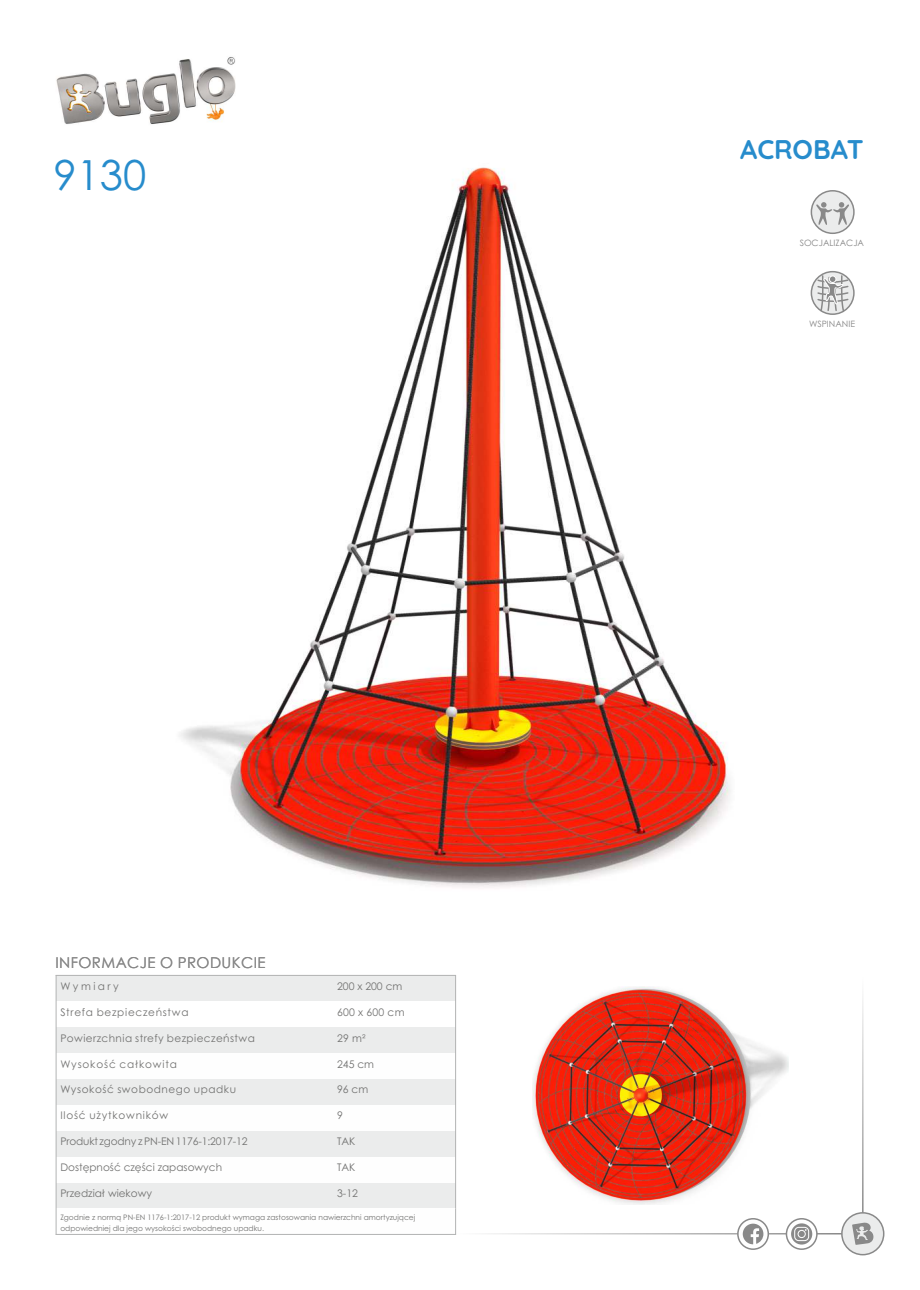
<style>
.page{position:relative;width:920px;height:1290px;background:#fff}
.page>*{position:absolute;margin:0;border:0;box-sizing:border-box;transform-origin:0 0}
.t1{font:41.4px "Century Gothic";color:#278ccc}
.t2{font:700 27px "Quicksand";letter-spacing:-.005em;color:#278ccc}
.t3{font:15px "Century Gothic";letter-spacing:.03em;color:#898989}
.t4{font:10.5px "Century Gothic";letter-spacing:.04em;color:#727271}
.t5{font:10.5px "Century Gothic";color:#727271}
.t6{font:10.5px "Century Gothic";letter-spacing:-.015em;color:#727271}
.t7{font:10.5px "Century Gothic";letter-spacing:.065em;color:#727271}
.t8{font:10.5px "Century Gothic";letter-spacing:.08em;color:#727271}
.t9{font:10.5px "Century Gothic";letter-spacing:.075em;color:#727271}
.t10{font:10.5px "Century Gothic";letter-spacing:.235em;color:#727271}
.t11{font:8.7px "Century Gothic";color:#898989}
.t12{font:7.5px/11.2px "Century Gothic";color:#727271}
</style>
<div class="page">
<svg style="left:811px;top:190px;width:44px;height:44px"></svg>
<svg style="left:816px;top:202px;width:33px;height:23px"></svg>
<hr style="left:456px;top:1233px;width:386px;height:1px;background:#898989">
<img style="left:56px;top:57px;width:180px;height:67px">
<div style="left:841px;top:1212px;width:43px;height:43px;background:#ebecec;border:2px solid #898989;border-radius:50%"></div>
<svg style="left:852px;top:1222px;width:22px;height:23px"></svg>
<svg style="left:737px;top:1218px;width:32px;height:32px"></svg>
<svg style="left:743px;top:1223px;width:20px;height:21px"></svg>
<svg style="left:786px;top:1218px;width:32px;height:32px"></svg>
<hr style="left:862px;top:977px;width:1px;height:236px;background:#898989">
<svg style="left:811px;top:271px;width:44px;height:44px"></svg>
<svg style="left:816px;top:274px;width:33px;height:38px"></svg>
<div style="left:829px;top:276px;width:7px;height:7px;background:#898989;border:1px solid #fff;border-radius:50%"></div>
<svg style="left:791px;top:1223px;width:21px;height:21px"></svg>
<svg style="left:794px;top:1227px;width:15px;height:14px"></svg>
<div style="left:56px;top:975px;width:277px;height:26px;background:#ebecec"></div>
<div style="left:333px;top:975px;width:123px;height:26px;background:#ebecec"></div>
<div style="left:56px;top:1027px;width:277px;height:26px;background:#ebecec"></div>
<div style="left:333px;top:1027px;width:123px;height:26px;background:#ebecec"></div>
<div style="left:56px;top:1079px;width:277px;height:26px;background:#ebecec"></div>
<div style="left:333px;top:1079px;width:123px;height:26px;background:#ebecec"></div>
<div style="left:56px;top:1131px;width:277px;height:26px;background:#ebecec"></div>
<div style="left:333px;top:1131px;width:123px;height:26px;background:#ebecec"></div>
<div style="left:56px;top:1182px;width:277px;height:26px;background:#ebecec"></div>
<div style="left:333px;top:1182px;width:123px;height:26px;background:#ebecec"></div>
<hr style="left:56px;top:975px;width:1px;height:260px;background:#b2b3b3">
<svg style="left:455px;top:1208px;width:1px;height:26px"></svg>
<hr style="left:455px;top:975px;width:1px;height:233px;background:#b2b3b3">
<hr style="left:56px;top:1234px;width:400px;height:1px;background:#b2b3b3">
<hr style="left:56px;top:975px;width:400px;height:1px;background:#b2b3b3">
<img style="left:180px;top:167px;width:551px;height:721px">
<img style="left:533px;top:987px;width:255px;height:218px">
<h1 class="t1" style="left:53px;top:158px;width:94px">9130</h1>
<h3 class="t3" style="left:56px;top:957px;width:212px">INFORMACJE O PRODUKCIE</h3>
<h3 class="t10" style="left:60px;top:982px;width:60px">Wymiary</h3>
<h3 class="t4" style="left:337px;top:982px;width:67px">200 x 200 cm</h3>
<h3 class="t7" style="left:60px;top:1008px;width:130px">Strefa bezpieczeństwa</h3>
<h3 class="t4" style="left:337px;top:1008px;width:69px">600 x 600 cm</h3>
<h3 class="t4" style="left:60px;top:1034px;width:196px">Powierzchnia strefy bezpieczeństwa</h3>
<h3 class="t4" style="left:337px;top:1034px;width:30px">29 m²</h3>
<h3 class="t8" style="left:60px;top:1060px;width:118px">Wysokość całkowita</h3>
<h3 class="t4" style="left:337px;top:1060px;width:39px">245 cm</h3>
<h3 class="t4" style="left:60px;top:1085px;width:177px">Wysokość swobodnego upadku</h3>
<h3 class="t4" style="left:337px;top:1085px;width:33px">96 cm</h3>
<h3 class="t9" style="left:60px;top:1111px;width:109px">Ilość użytkowników</h3>
<h3 class="t4" style="left:337px;top:1111px;width:7px">9</h3>
<h3 class="t6" style="left:60px;top:1137px;width:189px">Produkt zgodny z PN-EN 1176-1:2017-12</h3>
<h3 class="t4" style="left:337px;top:1137px;width:20px">TAK</h3>
<h3 class="t5" style="left:60px;top:1163px;width:163px">Dostępność części zapasowych</h3>
<h3 class="t4" style="left:337px;top:1163px;width:20px">TAK</h3>
<h3 class="t5" style="left:60px;top:1189px;width:93px">Przedział wiekowy</h3>
<h3 class="t4" style="left:337px;top:1189px;width:22px">3-12</h3>
<p class="t12" style="left:60px;top:1212px;width:356px">Zgodnie z normą PN-EN 1176-1:2017-12 produkt wymaga zastosowania nawierzchni amortyzującej odpowiedniej dla jego wysokości swobodnego upadku.</p>
<h2 class="t2" style="left:740px;top:132px;width:125px">ACROBAT</h2>
<p class="t11" style="left:800px;top:240px;width:66px">SOCJALIZACJA</p>
<p class="t11" style="left:809px;top:320px;width:48px">WSPINANIE</p>
</div>
